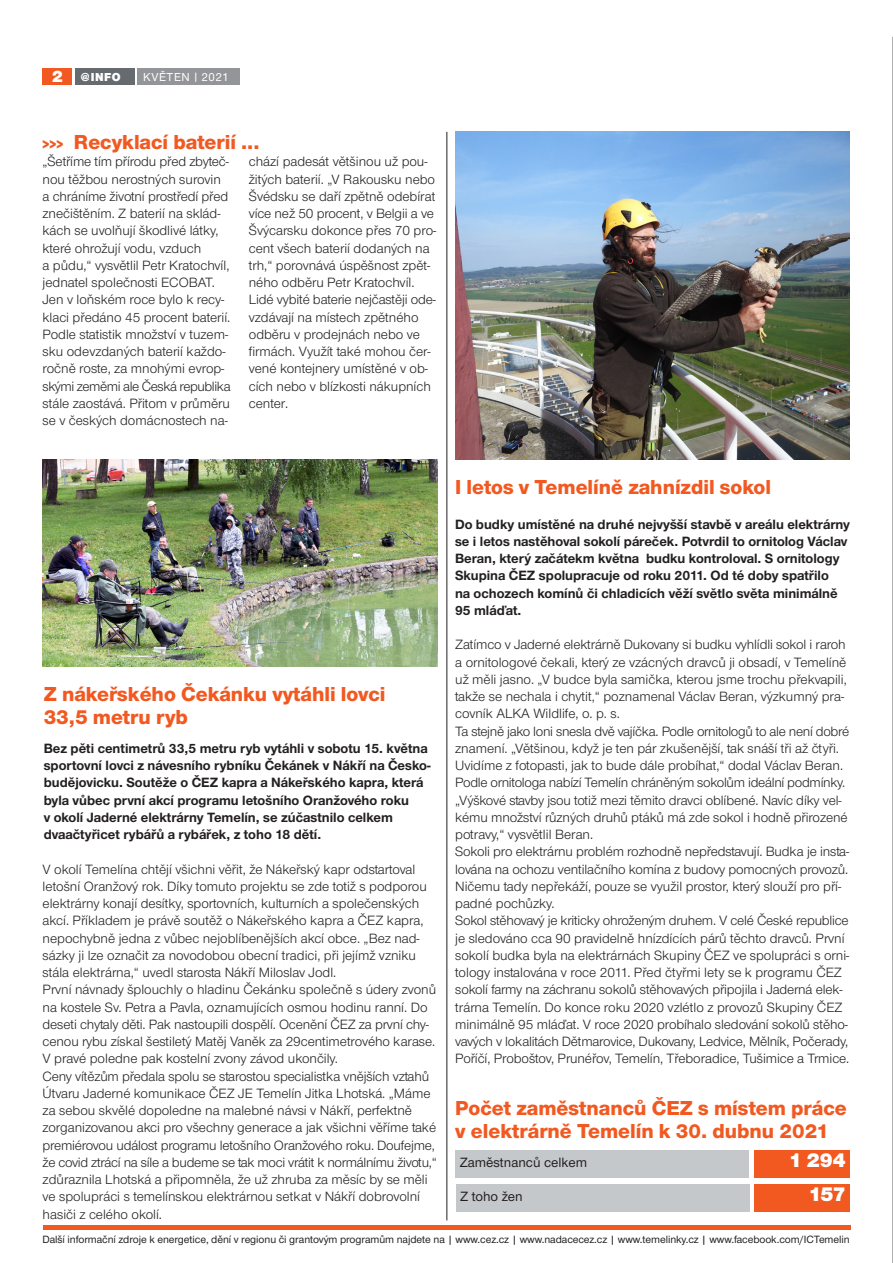
<style>
.page{position:relative;width:893px;height:1263px;background:#fff}
.page>*{position:absolute;margin:0;border:0;box-sizing:border-box;transform-origin:0 0}
.titulek_16{font:800 21px/22.5px "Nimbus CEZOT";color:#f15921}
._00_text{font:900 21px "Nimbus CEZOT";letter-spacing:-.02em;color:#fff}
.ramecek_nadpis{font:900 17.25px "Nimbus CEZOT";color:#fff}
._00_text-2{font:13.95px/17.2px "Nimbus CEZOT";color:#231f20}
._00_text-3{font:700 13.95px/17.2px "Nimbus CEZOT";color:#231f20}
._00_text-4{font:500 13.95px "Nimbus CEZOT";color:#231f20}
.Pruh_text{font:500 12px "Nimbus CEZOT";letter-spacing:.05em;color:#fff}
.Pruh_text-2{font:900 12px "Nimbus CEZOT";color:#fff}
.tiráž{font:500 10.95px "Nimbus CEZOT";letter-spacing:-.005em;color:#231f20}
.s1{font-size:10.95px}
.s2{font-size:13.95px}
</style>
<div class="page">
<hr style="left:892px;top:37px;width:1px;height:1226px;background:#636366">
<div style="left:43px;top:68px;width:29px;height:17px;background:#f15921"></div>
<div style="left:138px;top:68px;width:102px;height:17px;background:#939598"></div>
<div style="left:75px;top:68px;width:60px;height:17px;background:#666b70"></div>
<img style="left:455px;top:132px;width:395px;height:328px">
<hr style="left:43px;top:1225px;width:807px;height:4px;background:#f15921">
<div style="left:455px;top:1150px;width:294px;height:27px;background:#c4c8cb"></div>
<div style="left:754px;top:1150px;width:96px;height:27px;background:#f15921"></div>
<div style="left:456px;top:1184px;width:293px;height:28px;background:#c4c8cb"></div>
<div style="left:754px;top:1184px;width:96px;height:28px;background:#f15921"></div>
<hr style="left:446px;top:132px;width:1px;height:1088px;background:#231f20">
<img style="left:43px;top:460px;width:394px;height:207px">
<p class="ramecek_nadpis" style="left:52px;top:66px;width:12px">2</p>
<p class="Pruh_text-2" style="left:81px;top:70px;width:41px">@INFO</p>
<p class="Pruh_text" style="left:143px;top:70px;width:87px">KVĚTEN <span class="s1">|</span> 2021</p>
<p class="titulek_16" style="left:43px;top:131px;width:219px"><span class="s2">&gt;&gt;&gt;</span> Recyklací baterií ...</p>
<p class="_00_text-2" style="left:43px;top:153px;width:188px">„Šetříme tím přírodu před zbyteč&shy;nou těžbou nerostných surovin a chráníme životní prostředí před znečištěním. Z baterií na sklád&shy;kách se uvolňují škodlivé látky, které ohrožují vodu, vzduch<br>a půdu,“ vysvětlil Petr Kratochvíl, jednatel společnosti ECOBAT.</p>
<p class="_00_text-2" style="left:43px;top:291px;width:190px">Jen v loňském roce bylo k recy&shy;klaci předáno 45 procent baterií.<br>Podle statistik množství v tuzem&shy;sku odevzdaných baterií každo&shy;ročně roste, za mnohými evrop&shy;skými zeměmi ale Česká republika stále zaostává. Přitom v průměru se v českých domácnostech na-</p>
<p class="_00_text-2" style="left:249px;top:153px;width:189px">chází padesát většinou už pou&shy;žitých baterií. „V Rakousku nebo<br>Švédsku se daří zpětně odebírat více než 50 procent, v Belgii a ve<br>Švýcarsku dokonce přes 70 pro&shy;cent všech baterií dodaných na trh,“ porovnává úspěšnost zpět&shy;ného odběru Petr Kratochvíl.</p>
<p class="_00_text-2" style="left:249px;top:291px;width:189px">Lidé vybité baterie nejčastěji ode&shy;vzdávají na místech zpětného odběru v prodejnách nebo ve firmách. Využít také mohou čer&shy;vené kontejnery umístěné v ob&shy;cích nebo v blízkosti nákupních center.</p>
<p class="titulek_16" style="left:44px;top:683px;width:343px">Z nákeřského Čekánku vytáhli lovci<br>33,5 metru ryb</p>
<p class="_00_text-3" style="left:44px;top:739px;width:388px">Bez pěti centimetrů 33,5 metru ryb vytáhli v sobotu 15. května sportovní lovci z návesního rybníku Čekánek v Nákří na Česko&shy;budějovicku. Soutěže o ČEZ kapra a Nákeřského kapra, která byla vůbec první akcí programu letošního Oranžového roku<br>v okolí Jaderné elektrárny Temelín, se zúčastnilo celkem dvaačtyřicet rybářů a rybářek, z toho 18 dětí.</p>
<p class="_00_text-2" style="left:43px;top:860px;width:386px">V okolí Temelína chtějí všichni věřit, že Nákeřský kapr odstartoval letošní Oranžový rok. Díky tomuto projektu se zde totiž s podporou elektrárny konají desítky, sportovních, kulturních a společenských akcí. Příkladem je právě soutěž o Nákeřského kapra a ČEZ kapra, nepochybně jedna z vůbec nejoblíbenějších akcí obce. „Bez nad&shy;sázky ji lze označit za novodobou obecní tradici, při jejímž vzniku stála elektrárna,“ uvedl starosta Nákří Miloslav Jodl.</p>
<p class="_00_text-2" style="left:43px;top:981px;width:395px">První návnady šplouchly o hladinu Čekánku společně s údery zvonů na kostele Sv. Petra a Pavla, oznamujících osmou hodinu ranní. Do deseti chytaly děti. Pak nastoupili dospělí. Ocenění ČEZ za první chy&shy;cenou rybu získal šestiletý Matěj Vaněk za 29centimetrového karase.<br>V pravé poledne pak kostelní zvony závod ukončily.</p>
<p class="_00_text-2" style="left:43px;top:1067px;width:396px">Ceny vítězům předala spolu se starostou specialistka vnějších vztahů Útvaru Jaderné komunikace ČEZ JE Temelín Jitka Lhotská. „Máme za sebou skvělé dopoledne na malebné návsi v Nákří, perfektně zorganizovanou akci pro všechny generace a jak všichni věříme také premiérovou událost programu letošního Oranžového roku. Doufejme, že covid ztrácí na síle a budeme se tak moci vrátit k normálnímu životu,“ zdůraznila Lhotská a připomněla, že už zhruba za měsíc by se měli ve spolupráci s temelínskou elektrárnou setkat v Nákří dobrovolní hasiči z celého okolí.</p>
<p class="titulek_16" style="left:455px;top:476px;width:318px">I letos v Temelíně zahnízdil sokol</p>
<p class="_00_text-3" style="left:455px;top:515px;width:397px">Do budky umístěné na druhé nejvyšší stavbě v areálu elektrárny se i letos nastěhoval sokolí páreček. Potvrdil to ornitolog Václav Beran, který začátekm května budku kontroloval. S ornitology Skupina ČEZ spolupracuje od roku 2011. Od té doby spatřilo<br>na ochozech komínů či chladicích věží světlo světa minimálně 95 mláďat.</p>
<p class="_00_text-2" style="left:455px;top:636px;width:393px">Zatímco v Jaderné elektrárně Dukovany si budku vyhlídli sokol i raroh a ornitologové čekali, který ze vzácných dravců ji obsadí, v Temelíně už měli jasno. „V budce byla samička, kterou jsme trochu překvapili, takže se nechala i chytit,“ poznamenal Václav Beran, výzkumný pra&shy;covník ALKA Wildlife, o. p. s.</p>
<p class="_00_text-2" style="left:455px;top:722px;width:395px">Ta stejně jako loni snesla dvě vajíčka. Podle ornitologů to ale není dobré znamení. „Většinou, když je ten pár zkušenější, tak snáší tři až čtyři.<br>Uvidíme z fotopasti, jak to bude dále probíhat,“ dodal Václav Beran.</p>
<p class="_00_text-2" style="left:455px;top:774px;width:394px">Podle ornitologa nabízí Temelín chráněným sokolům ideální podmínky. „Výškové stavby jsou totiž mezi těmito dravci oblíbené. Navíc díky vel&shy;kému množství různých druhů ptáků má zde sokol i hodně přirozené potravy,“ vysvětlil Beran.</p>
<p class="_00_text-2" style="left:455px;top:843px;width:395px">Sokoli pro elektrárnu problém rozhodně nepředstavují. Budka je insta&shy;lována na ochozu ventilačního komína z budovy pomocných provozů.<br>Ničemu tady nepřekáží, pouze se využil prostor, který slouží pro pří&shy;padné pochůzky.</p>
<p class="_00_text-2" style="left:455px;top:912px;width:396px">Sokol stěhovavý je kriticky ohroženým druhem. V celé České republice je sledováno cca 90 pravidelně hnízdících párů těchto dravců. První sokolí budka byla na elektrárnách Skupiny ČEZ ve spolupráci s orni&shy;tology instalována v roce 2011. Před čtyřmi lety se k programu ČEZ sokolí farmy na záchranu sokolů stěhovavých připojila i Jaderná elek&shy;trárna Temelín. Do konce roku 2020 vzlétlo z provozů Skupiny ČEZ minimálně 95 mláďat. V roce 2020 probíhalo sledování sokolů stěho&shy;vavých v lokalitách Dětmarovice, Dukovany, Ledvice, Mělník, Počerady, Poříčí, Proboštov, Prunéřov, Temelín, Třeboradice, Tušimice a Trmice.</p>
<p class="titulek_16" style="left:455px;top:1097px;width:393px">Počet zaměstnanců ČEZ s místem práce v elektrárně Temelín k 30. dubnu 2021</p>
<p class="_00_text-4" style="left:460px;top:1154px;width:129px">Zaměstnanců celkem</p>
<p class="_00_text" style="left:789px;top:1148px;width:59px">1 294</p>
<p class="_00_text-4" style="left:460px;top:1188px;width:64px">Z toho žen</p>
<p class="_00_text" style="left:809px;top:1182px;width:39px">157</p>
<p class="tiráž" style="left:43px;top:1233px;width:809px">Další informační zdroje k energetice, dění v regionu či grantovým programům najdete na | www.cez.cz | www.nadacecez.cz | www.temelinky.cz | www.facebook.com/ICTemelin</p>
</div>
